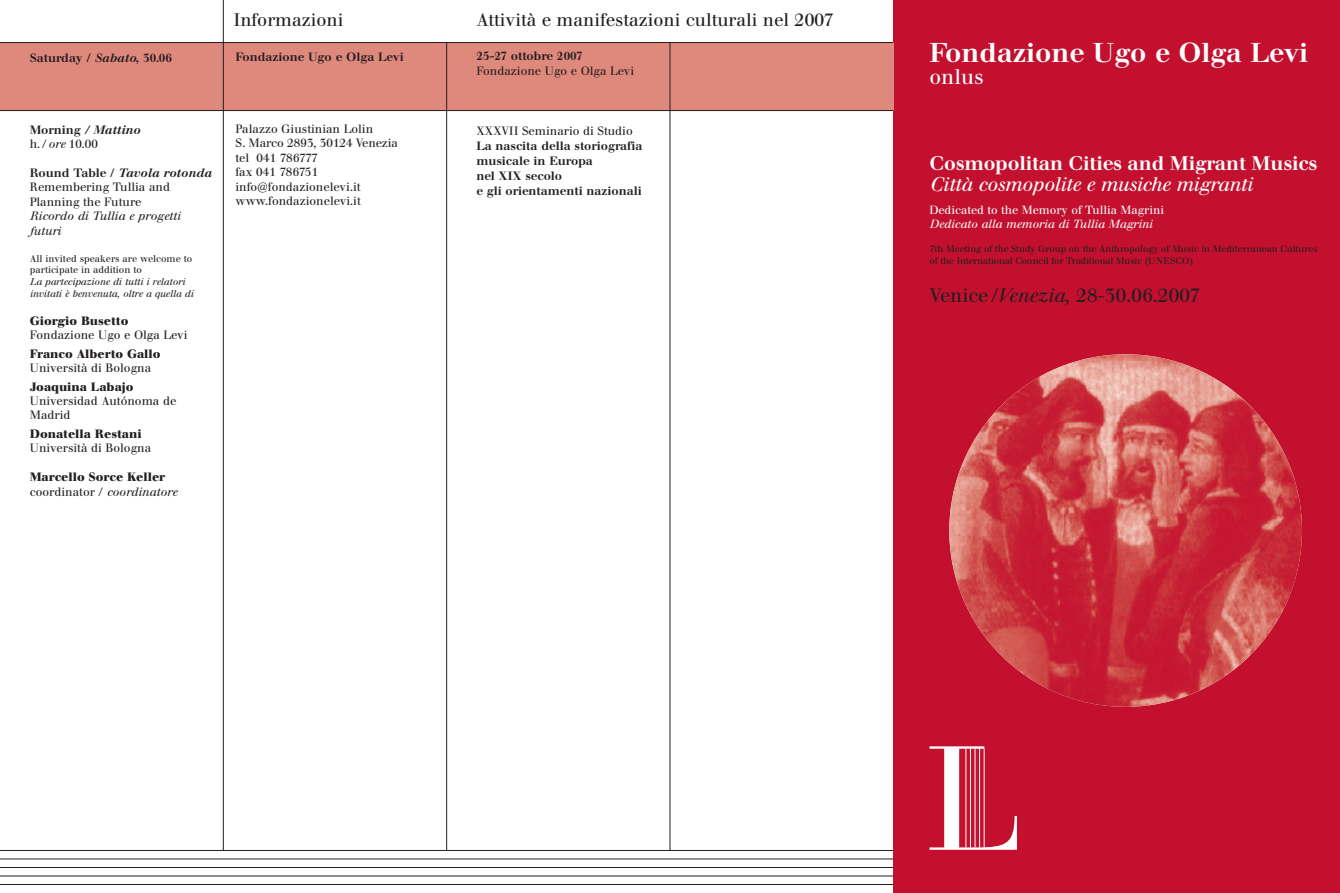
<style>
.page{position:relative;width:1340px;height:893px;background:#fff}
.page>*{position:absolute;margin:0;border:0;box-sizing:border-box;transform-origin:0 0}
.t1{font:500 27px "Walbaum";color:#fff}
.t2{font:21px "Walbaum";color:#fff}
.t3{font:500 19.5px "Walbaum";letter-spacing:-.005em;color:#fff}
.t4{font:italic 19.5px "Walbaum";letter-spacing:-.015em;color:#fff}
.t5{font:19.5px "Walbaum";color:#231f20}
.t6{font:18px "Walbaum";color:#231f20}
.t7{font:12px/14.4px "Walbaum";color:#231f20}
.t8{font:500 12px/15px "Walbaum";color:#231f20}
.t9{font:700 12px/14.4px "Walbaum";color:#231f20}
.t10{font:italic 12px/14.4px "Walbaum";color:#231f20}
.t11{font:italic 500 12px/14.4px "Walbaum";color:#231f20}
.t12{font:11.7px "Walbaum";color:#fff}
.t13{font:italic 11.7px "Walbaum";color:#fff}
.t14{font:italic 9.75px/11.7px "Walbaum";letter-spacing:-.005em;color:#231f20}
.t15{font:9.75px/11.7px "Walbaum";color:#231f20}
.t16{font:9.45px/11.7px "Walbaum";color:#231f20}
.s1{font-style:italic}
.s2{font-style:normal}
.s3{font-weight:400;font-style:normal}
.s4{font-weight:400}
.s5{font-weight:500}
.s6{font-weight:500;font-style:italic}
.s7{font-weight:400;font-style:italic}
</style>
<div class="page">
<div style="left:893px;top:0;width:446px;height:893px;background:#c3102f"></div>
<div style="left:223px;top:43px;width:223px;height:68px;background:#df887c"></div>
<div style="left:446px;top:43px;width:224px;height:68px;background:#df887c"></div>
<div style="left:670px;top:43px;width:223px;height:68px;background:#df887c"></div>
<div style="left:0;top:43px;width:223px;height:68px;background:#df887c"></div>
<hr style="left:0;top:42px;width:893px;height:1px;background:#231f20">
<hr style="left:669px;top:43px;width:1px;height:807px;background:#231f20">
<hr style="left:223px;top:0;width:1px;height:850px;background:#231f20">
<hr style="left:0;top:850px;width:893px;height:1px;background:#231f20">
<hr style="left:0;top:859px;width:893px;height:1px;background:#231f20">
<hr style="left:0;top:867px;width:893px;height:1px;background:#231f20">
<hr style="left:0;top:876px;width:893px;height:1px;background:#231f20">
<hr style="left:0;top:884px;width:893px;height:1px;background:#231f20">
<hr style="left:446px;top:43px;width:1px;height:807px;background:#231f20">
<hr style="left:0;top:110px;width:893px;height:1px;background:#231f20">
<svg style="left:929px;top:747px;width:87px;height:103px"></svg>
<img style="left:949px;top:354px;width:352px;height:353px;border-radius:50%">
<p class="t8" style="left:30px;top:51px;width:144px">Saturday / <span class="s1">Sabato</span>, 30.06</p>
<h3 class="t6" style="left:234px;top:13px;width:111px">Informazioni</h3>
<p class="t8" style="left:235px;top:51px;width:170px">Fondazione Ugo e Olga Levi</p>
<p class="t11" style="left:30px;top:124px;width:112px"><span class="s2">Morning</span> / Mattino <span class="s3">h. /</span><span class="s4">ore</span> <span class="s3">10.00</span></p>
<p class="t7" style="left:30px;top:167px;width:183px"><span class="s5">Round Table /</span> <span class="s6">Tavola rotonda<br></span>Remembering Tullia and<br>Planning the Future</p>
<p class="t10" style="left:30px;top:210px;width:152px">Ricordo di Tullia e progetti futuri</p>
<p class="t15" style="left:30px;top:253px;width:164px">All invited speakers are welcome to participate in addition to</p>
<p class="t14" style="left:30px;top:277px;width:165px">La partecipazione di tutti i relatori invitati è benvenuta, oltre a quella di</p>
<p class="t9" style="left:30px;top:314px;width:100px">Giorgio Busetto</p>
<p class="t7" style="left:30px;top:329px;width:159px">Fondazione Ugo e Olga Levi</p>
<p class="t9" style="left:30px;top:347px;width:132px">Franco Alberto Gallo</p>
<p class="t7" style="left:30px;top:362px;width:123px">Università di Bologna</p>
<p class="t9" style="left:30px;top:380px;width:105px">Joaquina Labajo</p>
<p class="t7" style="left:30px;top:395px;width:148px">Universidad Autónoma de<br>Madrid</p>
<p class="t9" style="left:30px;top:428px;width:113px">Donatella Restani</p>
<p class="t7" style="left:30px;top:442px;width:123px">Università di Bologna</p>
<p class="t9" style="left:30px;top:471px;width:149px">Marcello Sorce Keller <span class="s4">coordinator /</span> <span class="s7">coordinatore</span></p>
<p class="t7" style="left:235px;top:123px;width:164px">Palazzo Giustinian Lolin<br>S. Marco 2893, 30124 Venezia tel 041 786777<br>fax 041 786751 info@fondazionelevi.it www.fondazionelevi.it</p>
<h3 class="t6" style="left:476px;top:13px;width:358px">Attività e manifestazioni culturali nel 2007</h3>
<p class="t8" style="left:476px;top:49px;width:108px">25-27 ottobre 2007</p>
<p class="t7" style="left:476px;top:64px;width:159px">Fondazione Ugo e Olga Levi</p>
<p class="t7" style="left:476px;top:124px;width:158px">XXXVII Seminario di Studio</p>
<p class="t8" style="left:476px;top:139px;width:167px">La nascita della storiografia musicale in Europa<br>nel XIX secolo<br>e gli orientamenti nazionali</p>
<h1 class="t1" style="left:929px;top:43px;width:380px">Fondazione Ugo e Olga Levi</h1>
<h2 class="t2" style="left:929px;top:69px;width:56px">onlus</h2>
<h3 class="t3" style="left:929px;top:156px;width:389px">Cosmopolitan Cities and Migrant Musics</h3>
<h3 class="t4" style="left:929px;top:177px;width:324px">Città cosmopolite e musiche migranti</h3>
<p class="t12" style="left:929px;top:206px;width:236px">Dedicated to the Memory of Tullia Magrini</p>
<p class="t13" style="left:929px;top:220px;width:224px">Dedicato alla memoria di Tullia Magrini</p>
<p class="t16" style="left:929px;top:244px;width:390px">7th Meeting of the Study Group on the Anthropology of Music in Mediterranean Cultures of the International Council for Traditional Music (UNESCO)</p>
<h3 class="t5" style="left:929px;top:288px;width:272px">Venice /<span class="s1">Venezia,</span> 28-30.06.2007</h3>
</div>
